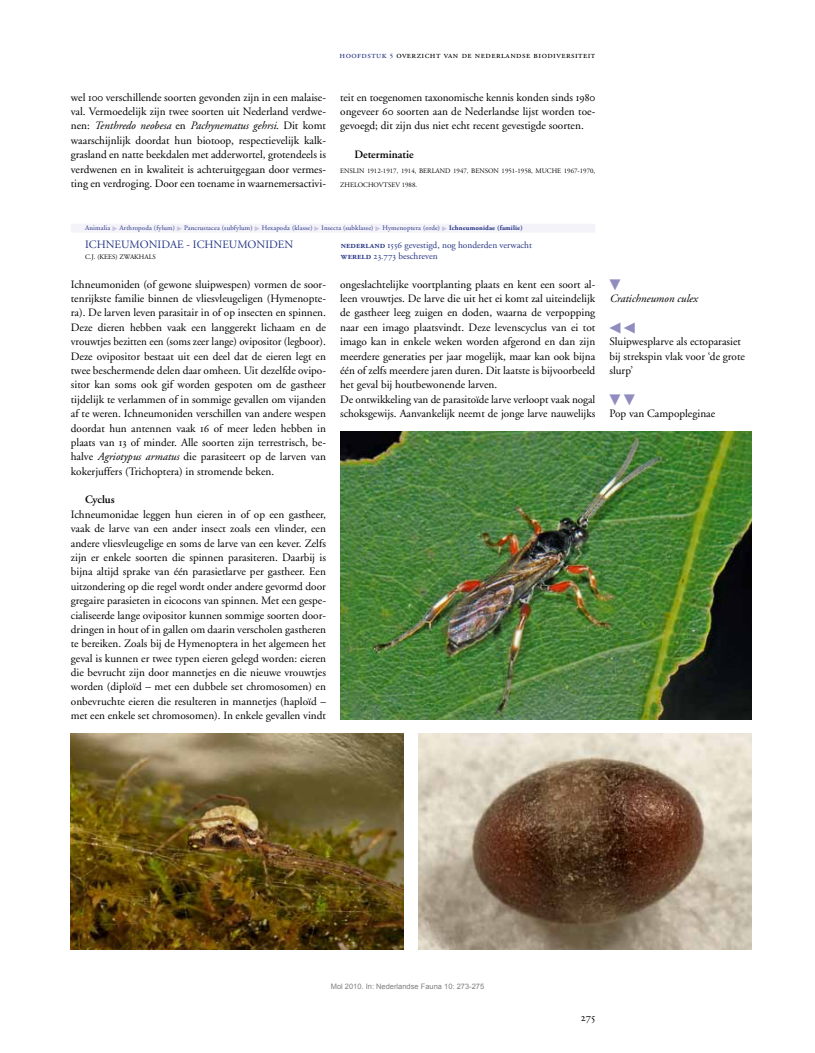
<style>
.page{position:relative;width:815px;height:1053px;background:#fff}
.page>*{position:absolute;margin:0;border:0;box-sizing:border-box;transform-origin:0 0}
.t1{font:11.25px/14.4px "Adobe Garamond";color:#000;text-align:justify}
.t2{font:11.25px "Adobe Garamond";color:#253483}
.t3{font:600 11.25px "Adobe Garamond";color:#000}
.t4{font:italic 11.25px "Adobe Garamond";color:#000}
.t5{font:11.25px "Universal Std Newswith Comm Pi";color:#908dbe}
.t6{font:9.38px "Adobe Garamond";color:#253483}
.t7{font:9.38px "Adobe Garamond Pro";letter-spacing:.05em;color:#000}
.t8{font:7.5px "Arial";color:#808080}
.t9{font:6.88px "Adobe Garamond";letter-spacing:.025em;color:#253483}
.t10{font:6.88px "Adobe Garamond";color:#000}
.t11{font:6.88px "Adobe Garamond";letter-spacing:.085em;color:#000}
.s1{font-family:"Adobe Garamond Exp"}
.s2{font-style:italic}
.s3{color:#253483}
.s4{font-weight:600;font-size:6.5px;color:#253483}
.s5{font-family:"Universal Std Newswith Comm Pi";font-size:5px;color:#c7c5e0}
.s6{font-family:"Adobe Garamond Pro";font-weight:700}
.s7{font-family:"Adobe Garamond Exp";font-weight:600}
</style>
<div class="page">
<div style="left:71px;top:224px;width:524px;height:8px;background:#f4f3f9"></div>
<img style="left:71px;top:733px;width:333px;height:216px">
<img style="left:418px;top:733px;width:333px;height:216px">
<img style="left:340px;top:431px;width:411px;height:288px">
<p class="t1" style="left:71px;top:90px;width:257px">wel <span class="s1">100</span> verschillende soorten gevonden zijn in een malaise&shy;val. Vermoedelijk zijn twee soorten uit Nederland verdwe&shy;nen: <span class="s2">Tenthredo neobesa</span> en <span class="s2">Pachynematus gehrsi</span>. Dit komt waarschijnlijk doordat hun biotoop, respectievelijk kalk&shy;grasland en natte beekdalen met adderwortel, grotendeels is verdwenen en in kwaliteit is achteruitgegaan door vermes&shy;ting en verdroging. Door een toename in waarnemersactivi-</p>
<p class="t7" style="left:339px;top:49px;width:257px"><span class="s3">hoofdstuk</span> <span class="s4">5</span> overzicht van de nederlandse biodiversiteit</p>
<p class="t1" style="left:340px;top:90px;width:257px">teit en toegenomen taxonomische kennis konden sinds <span class="s1">1980 </span>ongeveer <span class="s1">60</span> soorten aan de Nederlandse lijst worden toe&shy;gevoegd; dit zijn dus niet echt recent gevestigde soorten.</p>
<p class="t3" style="left:354px;top:148px;width:61px">Determinatie</p>
<p class="t10" style="left:340px;top:167px;width:102px">enslin 1912-1917, 1914, berland</p>
<p class="t10" style="left:453px;top:167px;width:33px">1947, benson</p>
<p class="t10" style="left:502px;top:167px;width:41px">1951-1958, much</p>
<p class="t10" style="left:557px;top:167px;width:40px">e 1967-1970,</p>
<p class="t10" style="left:340px;top:181px;width:23px">zhelochov</p>
<p class="t11" style="left:384px;top:181px;width:35px">tsev 1988.</p>
<p class="t9" style="left:85px;top:224px;width:439px">Animalia <span class="s5">▶</span> Arthropoda (fylum) <span class="s5">▶</span> Pancrustacea (subfylum) <span class="s5">▶</span> Hexapoda (klasse) <span class="s5">▶</span> Insecta (subklasse) <span class="s5">▶</span> Hymenoptera (orde) <span class="s5">▶</span> <span class="s6">Ichneumonidae (familie)</span></p>
<p class="t2" style="left:85px;top:239px;width:210px">ICHNEUMONIDAE - ICHNEUMONIDEN</p>
<p class="t6" style="left:341px;top:240px;width:193px"><span class="s7">nederland</span> <span class="s1">1556</span> gevestigd, nog honderden verwacht</p>
<p class="t10" style="left:85px;top:253px;width:45px">C.J. (Kees) Zwakha</p>
<p class="t10" style="left:149px;top:253px;width:8px">l s</p>
<p class="t6" style="left:341px;top:251px;width:98px"><span class="s7">wereld</span> <span class="s1">23.773</span> beschreven</p>
<p class="t1" style="left:71px;top:277px;width:257px">Ichneumoniden (of gewone sluipwespen) vormen de soor&shy;tenrijkste familie binnen de vliesvleugeligen (Hymenopte&shy;ra). De larven leven parasitair in of op insecten en spinnen.<br>Deze dieren hebben vaak een langgerekt lichaam en de vrouwtjes bezitten een (soms zeer lange) ovipositor (legboor).<br>Deze ovipositor bestaat uit een deel dat de eieren legt en twee beschermende delen daar omheen. Uit dezelfde ovipo&shy;sitor kan soms ook gif worden gespoten om de gastheer tijdelijk te verlammen of in sommige gevallen om vijanden af te weren. Ichneumoniden verschillen van andere wespen doordat hun antennen vaak <span class="s1">16</span> of meer leden hebben in plaats van <span class="s1">13</span> of minder. Alle soorten zijn terrestrisch, be&shy;halve <span class="s2">Agriotypus armatus</span> die parasiteert op de larven van kokerjuffers (Trichoptera) in stromende beken.</p>
<p class="t3" style="left:85px;top:493px;width:31px">Cyclus</p>
<p class="t1" style="left:71px;top:507px;width:257px">Ichneumonidae leggen hun eieren in of op een gastheer, vaak de larve van een ander insect zoals een vlinder, een andere vliesvleugelige en soms de larve van een kever. Zelfs zijn er enkele soorten die spinnen parasiteren. Daarbij is bijna altijd sprake van één parasietlarve per gastheer. Een uitzondering op die regel wordt onder andere gevormd door gregaire parasieten in eicocons van spinnen. Met een gespe&shy;cialiseerde lange ovipositor kunnen sommige soorten door&shy;dringen in hout of in gallen om daarin verscholen gastheren te bereiken. Zoals bij de Hymenoptera in het algemeen het geval is kunnen er twee typen eieren gelegd worden: eieren die bevrucht zijn door mannetjes en die nieuwe vrouwtjes worden (diploïd – met een dubbele set chromosomen) en onbevruchte eieren die resulteren in mannetjes (haploïd – met een enkele set chromosomen). In enkele gevallen vindt</p>
<p class="t1" style="left:340px;top:277px;width:257px;text-align:left">ongeslachtelijke voortplanting plaats en kent een soort al&shy;leen vrouwtjes. De larve die uit het ei komt zal uiteindelijk de gastheer leeg zuigen en doden, waarna de verpopping naar een imago plaatsvindt. Deze levenscyclus van ei tot imago kan in enkele weken worden afgerond en dan zijn meerdere generaties per jaar mogelijk, maar kan ook bijna één of zelfs meerdere jaren duren. Dit laatste is bijvoorbeeld het geval bij houtbewonende larven.<br>De ontwikkeling van de parasitoïde larve verloopt vaak nogal schoksgewijs. Aanvankelijk neemt de jonge larve nauwelijks</p>
<p class="t5" style="left:609px;top:279px;width:13px">▼</p>
<p class="t4" style="left:609px;top:292px;width:90px">Cratichneumon culex</p>
<p class="t5" style="left:609px;top:322px;width:27px">◀ ◀</p>
<p class="t1" style="left:609px;top:335px;width:137px;text-align:left">Sluipwesplarve als ectoparasiet bij strekspin vlak voor ‘de grote slurp’</p>
<p class="t5" style="left:609px;top:394px;width:27px">▼ ▼</p>
<p class="t1" style="left:609px;top:406px;width:107px">Pop van Campopleginae</p>
<p class="t8" style="left:331px;top:980px;width:155px">Mol 2010. In: Nederlandse Fauna 10: 273-275</p>
</div>
